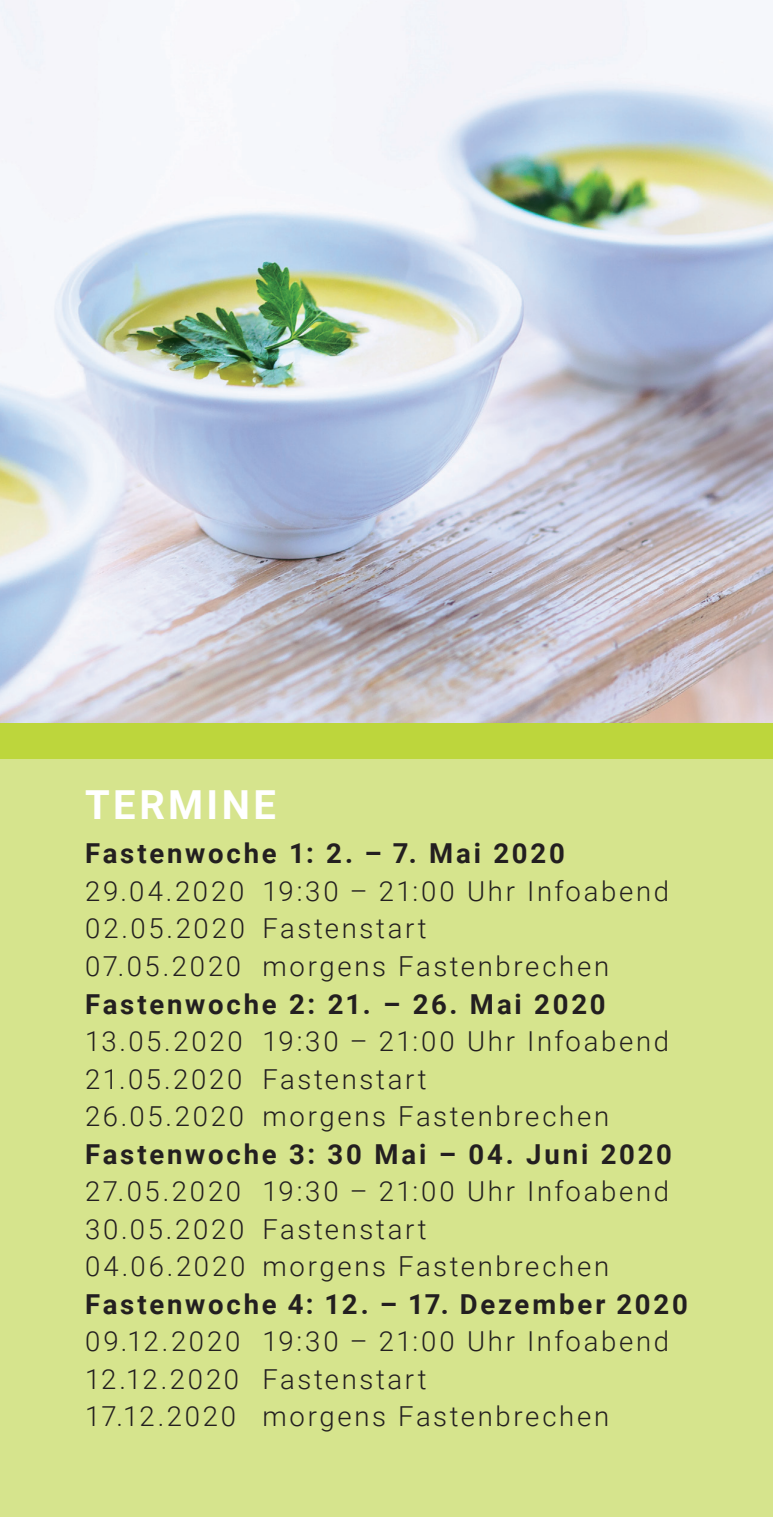
<style>
.page{position:relative;width:773px;height:1517px;background:#fff}
.page>*{position:absolute;margin:0;border:0;box-sizing:border-box;transform-origin:0 0}
.t1{font:700 40px "Roboto";letter-spacing:.085em;color:#fff}
.t2{font:300 27.5px/37.5px "Roboto";letter-spacing:.095em;color:#231f20}
.t3{font:700 27.5px "Roboto";letter-spacing:.1em;color:#231f20}
</style>
<div class="page">
<img style="left:0;top:0;width:772px;height:723px">
<div style="left:0;top:744px;width:772px;height:773px;background:#d6e48d"></div>
<div style="left:0;top:723px;width:772px;height:35px;background:#bdd63c"></div>
<h1 class="t1" style="left:85px;top:776px;width:192px">termine</h1>
<p class="t3" style="left:85px;top:834px;width:481px">Fastenwoche 1: 2. – 7. mai 2020</p>
<p class="t2" style="left:85px;top:871px;width:585px">29.04.2020 19:30 – 21:00 Uhr Infoabend<br>02.05.2020 Fastenstart<br>07.05.2020 morgens Fastenbrechen</p>
<p class="t3" style="left:85px;top:984px;width:522px">Fastenwoche 2: 21. – 26. mai 2020</p>
<p class="t2" style="left:85px;top:1021px;width:585px">13.05.2020 19:30 – 21:00 Uhr Infoabend<br>21.05.2020 Fastenstart<br>26.05.2020 morgens Fastenbrechen</p>
<p class="t3" style="left:85px;top:1134px;width:588px">Fastenwoche 3: 30 mai – 04. Juni 2020</p>
<p class="t2" style="left:85px;top:1171px;width:585px">27.05.2020 19:30 – 21:00 Uhr Infoabend<br>30.05.2020 Fastenstart<br>04.06.2020 morgens Fastenbrechen</p>
<p class="t3" style="left:85px;top:1284px;width:604px">Fastenwoche 4: 12. – 17. dezember 2020</p>
<p class="t2" style="left:85px;top:1321px;width:585px">09.12.2020 19:30 – 21:00 Uhr Infoabend<br>12.12.2020 Fastenstart<br>17.12.2020 morgens Fastenbrechen</p>
</div>
